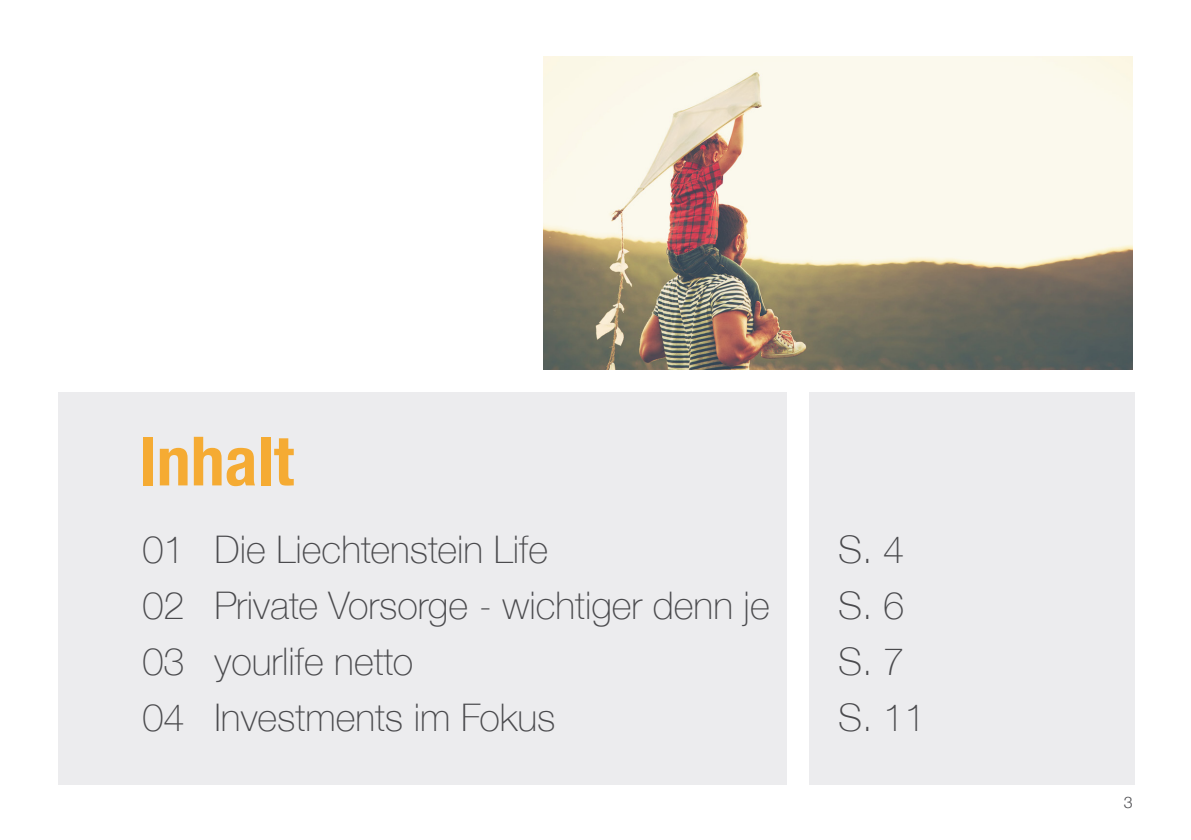
<style>
.page{position:relative;width:1191px;height:840px;background:#fff}
.page>*{position:absolute;margin:0;border:0;box-sizing:border-box;transform-origin:0 0}
.t1{font:700 condensed 68px "Helvetica Neue";color:#f5ab33}
.t2{font:100 38px "Helvetica Neue";color:#4a4a4d}
.t3{font:300 16px "Helvetica Neue";color:#4a4a4d}
</style>
<div class="page">
<div style="left:58px;top:392px;width:728px;height:391px;background:#ececee"></div>
<div style="left:809px;top:392px;width:325px;height:391px;background:#ececee"></div>
<img style="left:543px;top:57px;width:589px;height:312px">
<p class="t1" style="left:139px;top:404px;width:156px">Inhalt</p>
<p class="t2" style="left:142px;top:520px;width:407px">01 Die Liechtenstein Life</p>
<p class="t2" style="left:142px;top:576px;width:629px">02 Private Vorsorge - wichtiger denn je</p>
<p class="t2" style="left:142px;top:632px;width:272px">03 yourlife netto</p>
<p class="t2" style="left:142px;top:688px;width:414px">04 Investments im Fokus</p>
<p class="t2" style="left:838px;top:520px;width:68px">S. 4</p>
<p class="t2" style="left:838px;top:576px;width:68px">S. 6</p>
<p class="t2" style="left:838px;top:632px;width:68px">S. 7</p>
<p class="t2" style="left:838px;top:688px;width:89px">S. 11</p>
<p class="t3" style="left:1123px;top:789px;width:10px">3</p>
</div>
